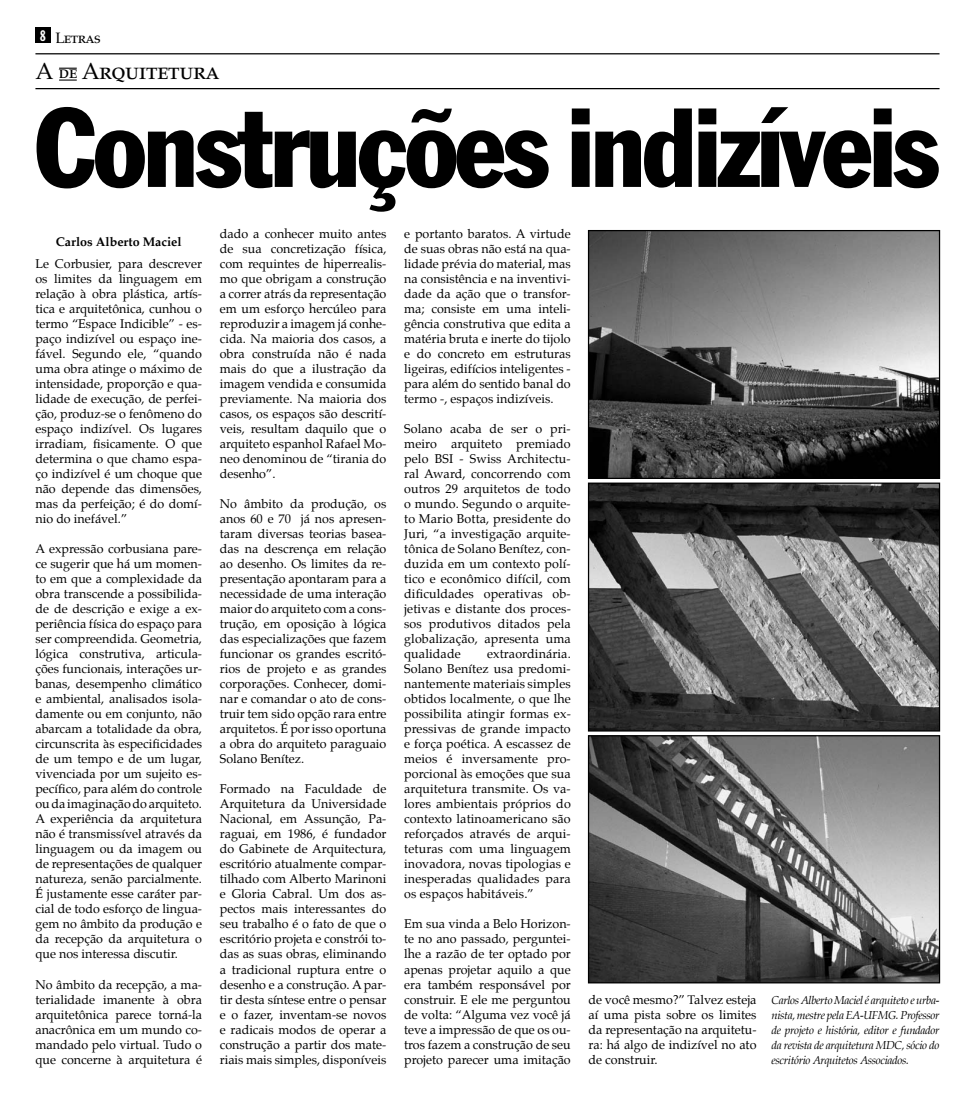
<style>
.page{position:relative;width:975px;height:1099px;background:#fff}
.page>*{position:absolute;margin:0;border:0;box-sizing:border-box;transform-origin:0 0}
.t1{font:condensed 110.12px "Franklin Gothic";letter-spacing:-.03em;color:#000}
.t2{font:23.25px "Palatino SC";letter-spacing:-.02em;color:#000}
.t3{font:15px "Palatino SC";letter-spacing:-.04em;color:#000}
.t4{font:12.5px/15px "Palatino";color:#000;text-align:justify}
.t5{font:700 12.5px "Palatino";color:#000}
.t6{font:italic 11.25px/15px "Palatino";letter-spacing:-.03em;color:#000;text-align:justify}
.s1{font-family:"Franklin Gothic Extra Cond";color:#fff}
.s2{font-size:17.62px}
</style>
<div class="page">
<div style="left:35px;top:27px;width:16px;height:15px;background:#000"></div>
<img style="left:590px;top:737px;width:348px;height:244px">
<div style="left:588px;top:735px;width:352px;height:248px;border:1px solid #000"></div>
<img style="left:590px;top:484px;width:348px;height:245px">
<div style="left:588px;top:482px;width:352px;height:249px;border:1px solid #000"></div>
<img style="left:590px;top:232px;width:348px;height:245px">
<div style="left:588px;top:230px;width:352px;height:249px;border:1px solid #000"></div>
<hr style="left:35px;top:53px;width:904px;height:1px;background:#000">
<hr style="left:35px;top:88px;width:904px;height:1px;background:#000">
<svg style="left:59px;top:79px;width:18px;height:2px"></svg>
<svg style="left:59px;top:68px;width:18px;height:1px"></svg>
<p class="t3" style="left:40px;top:29px;width:62px"><span class="s1">8</span> Letras</p>
<h2 class="t2" style="left:35px;top:58px;width:186px">A <span class="s2">de</span> Arquitetura</h2>
<h1 class="t1" style="left:35px;top:81px;width:905px">Construções indizíveis</h1>
<p class="t5" style="left:56px;top:231px;width:127px">Carlos Alberto Maciel</p>
<p class="t4" style="left:35px;top:256px;width:168px">Le Corbusier, para descrever os limites da linguagem em relação à obra plástica, artís&shy;tica e arquitetônica, cunhou o termo “Espace Indicible” - es&shy;paço indizível ou espaço ine&shy;fável. Segundo ele, “quando uma obra atinge o máximo de intensidade, proporção e qua&shy;lidade de execução, de perfei&shy;ção, produz-se o fenômeno do espaço indizível. Os lugares irradiam, fisicamente. O que determina o que chamo espa&shy;ço indizível é um choque que não depende das dimensões, mas da perfeição; é do domí&shy;nio do inefável.”</p>
<p class="t4" style="left:35px;top:541px;width:168px">A expressão corbusiana pare&shy;ce sugerir que há um momen&shy;to em que a complexidade da obra transcende a possibilida&shy;de de descrição e exige a ex&shy;periência física do espaço para ser compreendida. Geometria, lógica construtiva, articula&shy;ções funcionais, interações ur&shy;banas, desempenho climático e ambiental, analisados isola&shy;damente ou em conjunto, não abarcam a totalidade da obra, circunscrita às especificidades de um tempo e de um lugar, vivenciada por um sujeito es&shy;pecífico, para além do controle ou da imaginação do arquiteto.<br>A experiência da arquitetura não é transmissível através da linguagem ou da imagem ou de representações de qualquer natureza, senão parcialmente.<br>É justamente esse caráter par&shy;cial de todo esforço de lingua&shy;gem no âmbito da produção e da recepção da arquitetura o que nos interessa discutir.</p>
<p class="t4" style="left:35px;top:976px;width:168px">No âmbito da recepção, a ma&shy;terialidade imanente à obra arquitetônica parece torná-la anacrônica em um mundo co&shy;mandado pelo virtual. Tudo o que concerne à arquitetura é</p>
<p class="t4" style="left:220px;top:226px;width:168px">dado a conhecer muito antes de sua concretização física, com requintes de hiperrealis&shy;mo que obrigam a construção a correr atrás da representação em um esforço hercúleo para reproduzir a imagem já conhe&shy;cida. Na maioria dos casos, a obra construída não é nada mais do que a ilustração da imagem vendida e consumida previamente. Na maioria dos casos, os espaços são descrití&shy;veis, resultam daquilo que o arquiteto espanhol Rafael Mo&shy;neo denominou de “tirania do desenho”.</p>
<p class="t4" style="left:220px;top:496px;width:168px">No âmbito da produção, os anos 60 e 70 já nos apresen&shy;taram diversas teorias basea&shy;das na descrença em relação ao desenho. Os limites da re&shy;presentação apontaram para a necessidade de uma interação maior do arquiteto com a cons&shy;trução, em oposição à lógica das especializações que fazem funcionar os grandes escritó&shy;rios de projeto e as grandes corporações. Conhecer, domi&shy;nar e comandar o ato de cons&shy;truir tem sido opção rara entre arquitetos. É por isso oportuna a obra do arquiteto paraguaio Solano Benítez.</p>
<p class="t4" style="left:220px;top:781px;width:168px">Formado na Faculdade de Arquitetura da Universidade Nacional, em Assunção, Pa&shy;raguai, em 1986, é fundador do Gabinete de Arquitectura, escritório atualmente compar&shy;tilhado com Alberto Marinoni e Gloria Cabral. Um dos as&shy;pectos mais interessantes do seu trabalho é o fato de que o escritório projeta e constrói to&shy;das as suas obras, eliminando a tradicional ruptura entre o desenho e a construção. A par&shy;tir desta síntese entre o pensar e o fazer, inventam-se novos e radicais modos de operar a construção a partir dos mate&shy;riais mais simples, disponíveis</p>
<p class="t4" style="left:404px;top:226px;width:168px">e portanto baratos. A virtude de suas obras não está na qua&shy;lidade prévia do material, mas na consistência e na inventivi&shy;dade da ação que o transfor&shy;ma; consiste em uma inteli&shy;gência construtiva que edita a matéria bruta e inerte do tijolo e do concreto em estruturas ligeiras, edifícios inteligentes - para além do sentido banal do termo -, espaços indizíveis.</p>
<p class="t4" style="left:404px;top:421px;width:168px">Solano acaba de ser o pri&shy;meiro arquiteto premiado pelo BSI - Swiss Architectu&shy;ral Award, concorrendo com outros 29 arquitetos de todo o mundo. Segundo o arquite&shy;to Mario Botta, presidente do Juri, “a investigação arquite&shy;tônica de Solano Benítez, con&shy;duzida em um contexto polí&shy;tico e econômico difícil, com dificuldades operativas ob&shy;jetivas e distante dos proces&shy;sos produtivos ditados pela globalização, apresenta uma qualidade</p>
<p class="t4" style="left:404px;top:646px;width:168px;text-indent:83px">extraordinária.<br>Solano Benítez usa predomi&shy;nantemente materiais simples obtidos localmente, o que lhe possibilita atingir formas ex&shy;pressivas de grande impacto e força poética. A escassez de meios é inversamente pro&shy;porcional às emoções que sua arquitetura transmite. Os va&shy;lores ambientais próprios do contexto latinoamericano são reforçados através de arqui&shy;teturas com uma linguagem inovadora, novas tipologias e inesperadas qualidades para os espaços habitáveis.”</p>
<p class="t4" style="left:404px;top:916px;width:168px">Em sua vinda a Belo Horizon&shy;te no ano passado, perguntei&shy;lhe a razão de ter optado por apenas projetar aquilo a que era também responsável por construir. E ele me perguntou de volta: “Alguma vez você já teve a impressão de que os ou&shy;tros fazem a construção de seu projeto parecer uma imitação</p>
<p class="t4" style="left:588px;top:991px;width:169px">de você mesmo?” Talvez esteja aí uma pista sobre os limites da representação na arquitetu&shy;ra: há algo de indizível no ato de construir.</p>
<p class="t6" style="left:771px;top:992px;width:169px">Carlos Alberto Maciel é arquiteto e urba&shy;nista, mestre pela EA-UFMG. Professor de projeto e história, editor e fundador da revista de arquitetura MDC, sócio do escritório Arquitetos Associados.</p>
</div>
